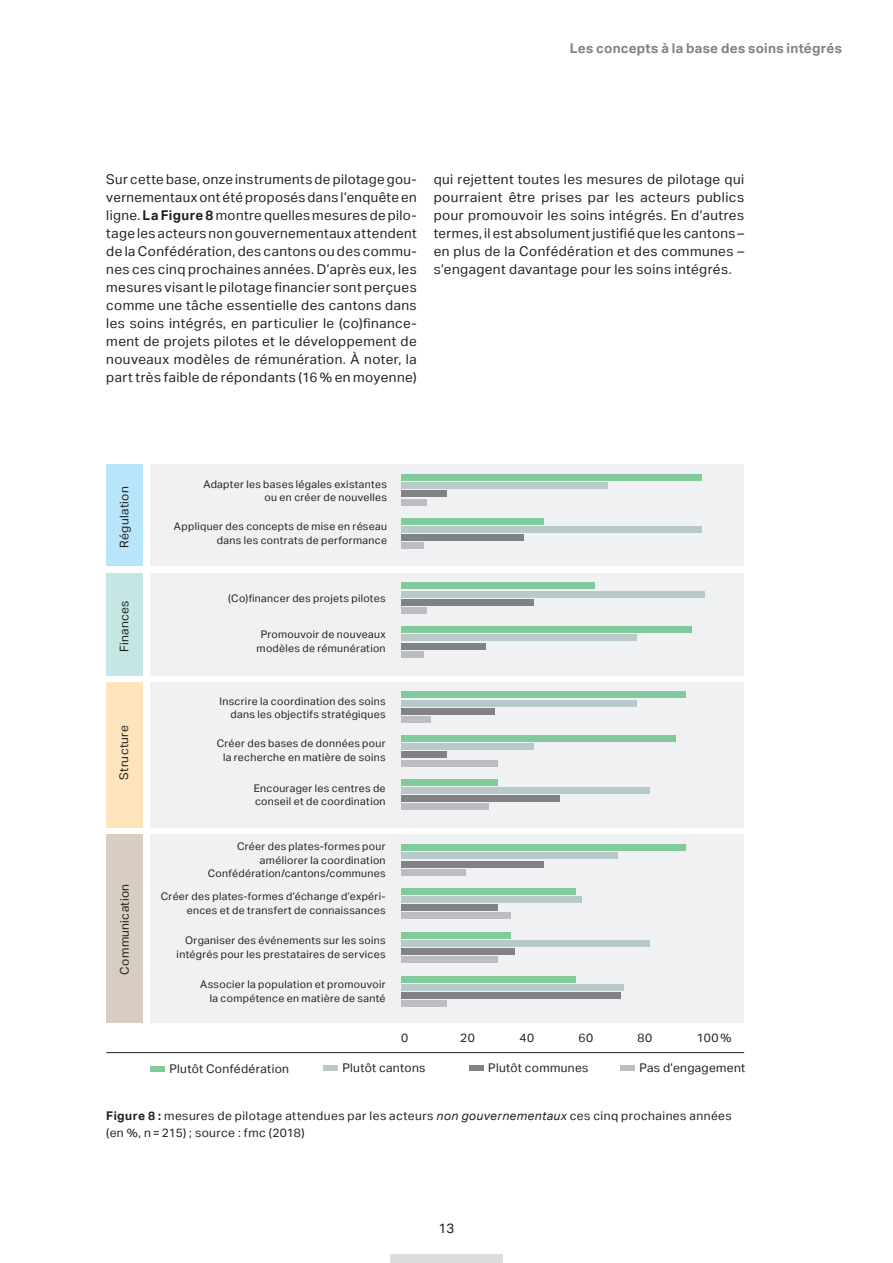
<style>
.page{position:relative;width:893px;height:1263px;background:#fff}
.page>*{position:absolute;margin:0;border:0;box-sizing:border-box;transform-origin:0 0}
.t1{font:13.5px/18px "Aktiv Grotesk";letter-spacing:.03em;color:#231f20;text-align:justify}
.t2{font:700 13.5px "Aktiv Grotesk";letter-spacing:.015em;color:#808285}
.t3{font:12px/16.5px "Aktiv Grotesk";letter-spacing:.03em;color:#231f20}
.t4{font:10.5px/13.5px "Aktiv Grotesk";letter-spacing:.03em;color:#231f20;text-align:right}
.s1{font-weight:700}
.s2{font-style:italic}
</style>
<div class="page">
<div style="left:390px;top:1254px;width:113px;height:9px;background:#dcdddf"></div>
<div style="left:106px;top:465px;width:37px;height:101px;background:#b9e5fa"></div>
<div style="left:106px;top:573px;width:37px;height:102px;background:#c5e6e2"></div>
<div style="left:106px;top:682px;width:37px;height:145px;background:#fee4bc"></div>
<div style="left:106px;top:834px;width:37px;height:189px;background:#d7cdc3"></div>
<div style="left:151px;top:465px;width:593px;height:101px;background:#f0f1f2"></div>
<div style="left:151px;top:573px;width:593px;height:102px;background:#f0f1f2"></div>
<div style="left:151px;top:682px;width:593px;height:145px;background:#f0f1f2"></div>
<div style="left:151px;top:834px;width:593px;height:189px;background:#f0f1f2"></div>
<hr style="left:106px;top:1052px;width:638px;height:1px;background:#231f20">
<div style="left:401px;top:543px;width:23px;height:6px;background:#bcbdc0"></div>
<div style="left:401px;top:607px;width:26px;height:6px;background:#bcbdc0"></div>
<div style="left:401px;top:716px;width:29px;height:6px;background:#bcbdc0"></div>
<div style="left:401px;top:957px;width:97px;height:6px;background:#bcbdc0"></div>
<div style="left:401px;top:499px;width:26px;height:6px;background:#bcbdc0"></div>
<div style="left:401px;top:651px;width:23px;height:6px;background:#bcbdc0"></div>
<div style="left:401px;top:1001px;width:45px;height:6px;background:#bcbdc0"></div>
<div style="left:401px;top:760px;width:97px;height:6px;background:#bcbdc0"></div>
<div style="left:401px;top:869px;width:65px;height:6px;background:#bcbdc0"></div>
<div style="left:401px;top:804px;width:87px;height:6px;background:#bcbdc0"></div>
<div style="left:401px;top:913px;width:110px;height:6px;background:#bcbdc0"></div>
<div style="left:401px;top:535px;width:123px;height:6px;background:#808285"></div>
<div style="left:401px;top:599px;width:133px;height:6px;background:#808285"></div>
<div style="left:401px;top:708px;width:94px;height:6px;background:#808285"></div>
<div style="left:401px;top:949px;width:113px;height:6px;background:#808285"></div>
<div style="left:401px;top:491px;width:45px;height:6px;background:#808285"></div>
<div style="left:401px;top:643px;width:84px;height:6px;background:#808285"></div>
<div style="left:401px;top:993px;width:220px;height:6px;background:#808285"></div>
<div style="left:401px;top:752px;width:45px;height:6px;background:#808285"></div>
<div style="left:401px;top:861px;width:142px;height:6px;background:#808285"></div>
<div style="left:401px;top:795px;width:158px;height:6px;background:#808285"></div>
<div style="left:401px;top:905px;width:97px;height:6px;background:#808285"></div>
<div style="left:401px;top:527px;width:301px;height:6px;background:#b7c9c8"></div>
<div style="left:401px;top:591px;width:304px;height:6px;background:#b7c9c8"></div>
<div style="left:401px;top:700px;width:236px;height:6px;background:#b7c9c8"></div>
<div style="left:401px;top:940px;width:249px;height:6px;background:#b7c9c8"></div>
<div style="left:401px;top:483px;width:207px;height:6px;background:#b7c9c8"></div>
<div style="left:401px;top:635px;width:236px;height:6px;background:#b7c9c8"></div>
<div style="left:401px;top:984px;width:223px;height:6px;background:#b7c9c8"></div>
<div style="left:401px;top:744px;width:133px;height:6px;background:#b7c9c8"></div>
<div style="left:401px;top:853px;width:217px;height:6px;background:#b7c9c8"></div>
<div style="left:401px;top:787px;width:249px;height:6px;background:#b7c9c8"></div>
<div style="left:401px;top:897px;width:181px;height:6px;background:#b7c9c8"></div>
<div style="left:401px;top:518px;width:142px;height:6px;background:#80ca9c"></div>
<div style="left:401px;top:583px;width:194px;height:6px;background:#80ca9c"></div>
<div style="left:401px;top:692px;width:285px;height:6px;background:#80ca9c"></div>
<div style="left:401px;top:932px;width:110px;height:6px;background:#80ca9c"></div>
<div style="left:401px;top:475px;width:301px;height:6px;background:#80ca9c"></div>
<div style="left:401px;top:627px;width:291px;height:6px;background:#80ca9c"></div>
<div style="left:401px;top:976px;width:175px;height:6px;background:#80ca9c"></div>
<div style="left:401px;top:736px;width:275px;height:6px;background:#80ca9c"></div>
<div style="left:401px;top:845px;width:285px;height:6px;background:#80ca9c"></div>
<div style="left:401px;top:779px;width:97px;height:6px;background:#80ca9c"></div>
<div style="left:401px;top:888px;width:175px;height:6px;background:#80ca9c"></div>
<div style="left:151px;top:1066px;width:14px;height:6px;background:#80ca9c"></div>
<div style="left:323px;top:1065px;width:14px;height:6px;background:#b7c9c8"></div>
<div style="left:469px;top:1065px;width:14px;height:6px;background:#808285"></div>
<div style="left:621px;top:1065px;width:14px;height:6px;background:#bcbdc0"></div>
<p class="t2" style="left:570px;top:40px;width:274px">Les concepts à la base des soins intégrés</p>
<p class="t1" style="left:106px;top:170px;width:312px">Sur cette base, onze instruments de pilotage gou&shy;vernementaux ont été proposés dans l’enquête en ligne. <span class="s1">La Figure 8</span> montre quelles mesures de pilo&shy;tage les acteurs non gouvernementaux attendent de la Confédération, des cantons ou des commu&shy;nes ces cinq prochaines années. D’après eux, les mesures visant le pilotage financier sont perçues comme une tâche essentielle des cantons dans les soins intégrés, en particulier le (co)finance&shy;ment de projets pilotes et le développement de nouveaux modèles de rémunération. À noter, la part très faible de répondants (16 % en moyenne)</p>
<p class="t1" style="left:434px;top:170px;width:312px">qui rejettent toutes les mesures de pilotage qui pourraient être prises par les acteurs publics pour promouvoir les soins intégrés. En d’autres termes, il est absolument justifié que les cantons – en plus de la Confédération et des communes – s’engagent davantage pour les soins intégrés.</p>
<p class="t3" style="left:116px;top:548px;width:63px;rotate:-90deg">Régulation</p>
<p class="t3" style="left:116px;top:652px;width:53px;rotate:-90deg">Finances</p>
<p class="t3" style="left:116px;top:780px;width:56px;rotate:-90deg">Structure</p>
<p class="t3" style="left:116px;top:974px;width:92px;rotate:-90deg">Communication</p>
<p class="t4" style="left:203px;top:477px;width:185px">Adapter les bases légales existantes ou en créer de nouvelles</p>
<p class="t4" style="left:174px;top:520px;width:215px">Appliquer des concepts de mise en réseau dans les contrats de performance</p>
<p class="t4" style="left:228px;top:591px;width:159px">(Co)financer des projets pilotes</p>
<p class="t4" style="left:257px;top:628px;width:130px;text-align:center">Promouvoir de nouveaux modèles de rémunération</p>
<p class="t4" style="left:219px;top:694px;width:168px">Inscrire la coordination des soins dans les objectifs stratégiques</p>
<p class="t4" style="left:217px;top:737px;width:170px">Créer des bases de données pour la recherche en matière de soins</p>
<p class="t4" style="left:254px;top:781px;width:133px;text-align:left">Encourager les centres de conseil et de coordination</p>
<p class="t4" style="left:208px;top:840px;width:179px">Créer des plates-formes pour améliorer la coordination<br>Confédération/cantons/communes</p>
<p class="t4" style="left:161px;top:890px;width:226px">Créer des plates-formes d’échange d’expéri&shy;ences et de transfert de connaissances</p>
<p class="t4" style="left:177px;top:934px;width:210px">Organiser des événements sur les soins intégrés pour les prestataires de services</p>
<p class="t4" style="left:200px;top:978px;width:187px">Associer la population et promouvoir la compétence en matière de santé</p>
<p class="t3" style="left:401px;top:1030px;width:9px">0</p>
<p class="t3" style="left:460px;top:1030px;width:16px">20</p>
<p class="t3" style="left:519px;top:1030px;width:16px">40</p>
<p class="t3" style="left:578px;top:1030px;width:16px">60</p>
<p class="t3" style="left:638px;top:1030px;width:16px">80</p>
<p class="t3" style="left:697px;top:1030px;width:36px">100%</p>
<p class="t3" style="left:169px;top:1060px;width:121px">Plutôt Confédération</p>
<p class="t3" style="left:342px;top:1060px;width:85px">Plutôt cantons</p>
<p class="t3" style="left:488px;top:1059px;width:102px">Plutôt communes</p>
<p class="t3" style="left:639px;top:1059px;width:107px">Pas d’engagement</p>
<p class="t3" style="left:106px;top:1107px;width:627px"><span class="s1">Figure 8 :</span> mesures de pilotage attendues par les acteurs <span class="s2">non gouvernementaux</span> ces cinq prochaines années (en %, n = 215) ; source : fmc (2018)</p>
<p class="t1" style="left:438px;top:1219px;width:17px">13</p>
</div>
